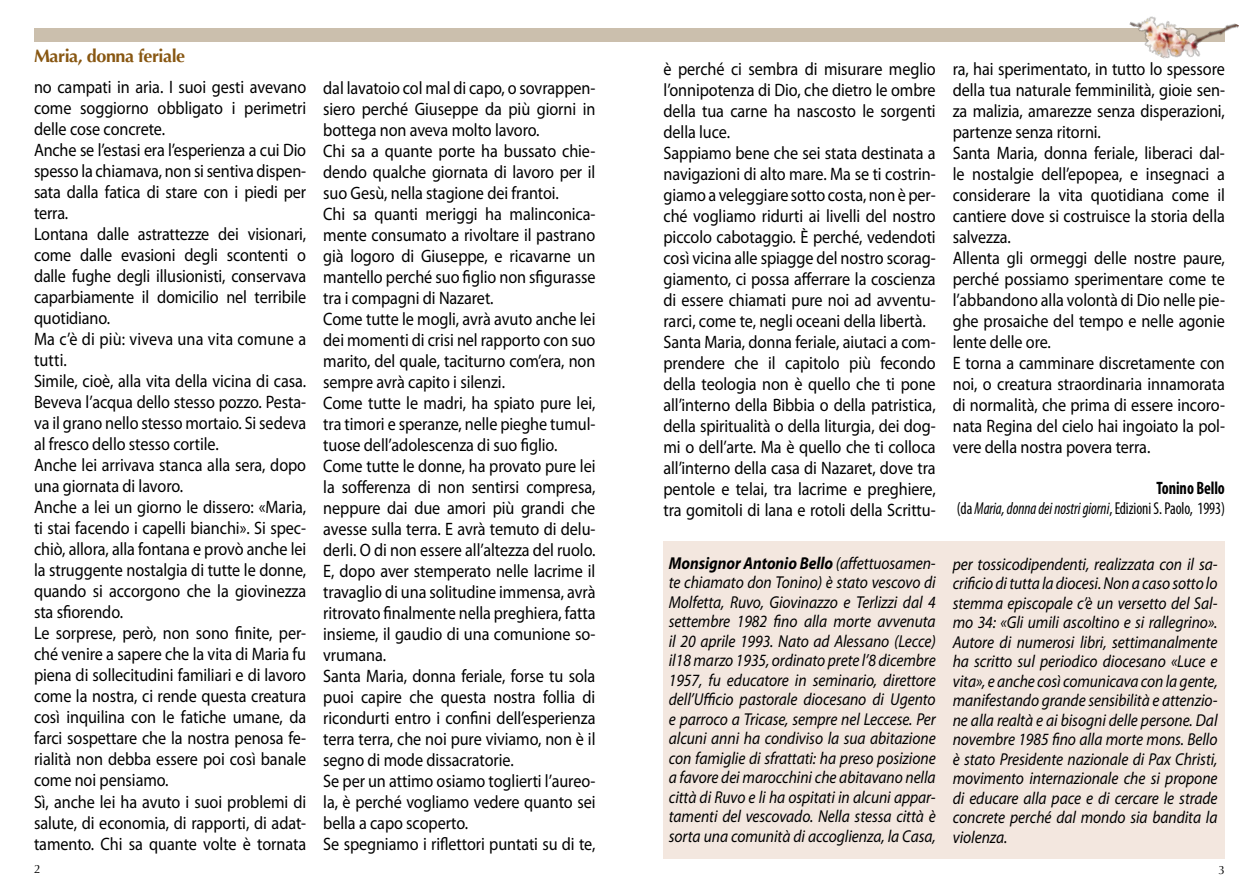
<style>
.page{position:relative;width:1259px;height:893px;background:#fff}
.page>*{position:absolute;margin:0;border:0;box-sizing:border-box;transform-origin:0 0}
.t1{font:18px/21px "Myriad Pro";letter-spacing:-.005em;color:#000;scale:.9 1}
.t2{font:700 18px "Optima";color:#885712}
.t3{font:700 condensed 18px "Myriad Pro";letter-spacing:-.005em;color:#000;scale:.9 1}
.t4{font:italic 17.25px/19.5px "Myriad Pro";letter-spacing:-.005em;color:#000;text-align:justify;scale:.9 1}
.t5{font:italic condensed 17.25px "Myriad Pro";letter-spacing:-.005em;color:#000;scale:.9 1}
.t6{font:12px "Optima";color:#000}
.s1{font-weight:700}
.s2{font-style:normal}
</style>
<div class="page">
<div style="left:34px;top:28px;width:1191px;height:14px;background:#cbbfad"></div>
<img style="left:1129px;top:16px;width:110px;height:43px">
<div style="left:663px;top:541px;width:562px;height:318px;background:#f3e7df"></div>
<p class="t2" style="left:34px;top:46px;width:153px">Maria, donna feriale</p>
<p class="t1" style="left:34px;top:76px;width:304px">no campati in aria. I suoi gesti avevano come soggiorno obbligato i perimetri delle cose concrete.<br>Anche se l’estasi era l’esperienza a cui Dio spesso la chiamava, non si sentiva dispen&shy;sata dalla fatica di stare con i piedi per terra.<br>Lontana dalle astrattezze dei visionari, come dalle evasioni degli scontenti o dalle fughe degli illusionisti, conservava caparbiamente il domicilio nel terribile quotidiano.<br>Ma c’è di più: viveva una vita comune a tutti.<br>Simile, cioè, alla vita della vicina di casa.<br>Beveva l’acqua dello stesso pozzo. Pesta&shy;va il grano nello stesso mortaio. Si sedeva al fresco dello stesso cortile.<br>Anche lei arrivava stanca alla sera, dopo una giornata di lavoro.<br>Anche a lei un giorno le dissero: «Maria, ti stai facendo i capelli bianchi». Si spec&shy;chiò, allora, alla fontana e provò anche lei la struggente nostalgia di tutte le donne, quando si accorgono che la giovinezza sta sfiorendo.<br>Le sorprese, però, non sono finite, per&shy;ché venire a sapere che la vita di Maria fu piena di sollecitudini familiari e di lavoro come la nostra, ci rende questa creatura così inquilina con le fatiche umane, da farci sospettare che la nostra penosa fe&shy;rialità non debba essere poi così banale come noi pensiamo.<br>Sì, anche lei ha avuto i suoi problemi di salute, di economia, di rapporti, di adat&shy;tamento. Chi sa quante volte è tornata</p>
<p class="t1" style="left:323px;top:77px;width:304px">dal lavatoio col mal di capo, o sovrappen&shy;siero perché Giuseppe da più giorni in bottega non aveva molto lavoro.<br>Chi sa a quante porte ha bussato chie&shy;dendo qualche giornata di lavoro per il suo Gesù, nella stagione dei frantoi.<br>Chi sa quanti meriggi ha malinconica&shy;mente consumato a rivoltare il pastrano già logoro di Giuseppe, e ricavarne un mantello perché suo figlio non sfigurasse tra i compagni di Nazaret.<br>Come tutte le mogli, avrà avuto anche lei dei momenti di crisi nel rapporto con suo marito, del quale, taciturno com’era, non sempre avrà capito i silenzi.<br>Come tutte le madri, ha spiato pure lei, tra timori e speranze, nelle pieghe tumul&shy;tuose dell’adolescenza di suo figlio.<br>Come tutte le donne, ha provato pure lei la sofferenza di non sentirsi compresa, neppure dai due amori più grandi che avesse sulla terra. E avrà temuto di delu&shy;derli. O di non essere all’altezza del ruolo.<br>E, dopo aver stemperato nelle lacrime il travaglio di una solitudine immensa, avrà ritrovato finalmente nella preghiera, fatta insieme, il gaudio di una comunione so&shy;vrumana.<br>Santa Maria, donna feriale, forse tu sola puoi capire che questa nostra follia di ricondurti entro i confini dell’esperienza terra terra, che noi pure viviamo, non è il segno di mode dissacratorie.<br>Se per un attimo osiamo toglierti l’aureo&shy;la, è perché vogliamo vedere quanto sei bella a capo scoperto.<br>Se spegniamo i riflettori puntati su di te,</p>
<p class="t1" style="left:663px;top:58px;width:304px">è perché ci sembra di misurare meglio l’onnipotenza di Dio, che dietro le ombre della tua carne ha nascosto le sorgenti della luce.<br>Sappiamo bene che sei stata destinata a navigazioni di alto mare. Ma se ti costrin&shy;giamo a veleggiare sotto costa, non è per&shy;ché vogliamo ridurti ai livelli del nostro piccolo cabotaggio. È perché, vedendoti così vicina alle spiagge del nostro scorag&shy;giamento, ci possa afferrare la coscienza di essere chiamati pure noi ad avventu&shy;rarci, come te, negli oceani della libertà.<br>Santa Maria, donna feriale, aiutaci a com&shy;prendere che il capitolo più fecondo della teologia non è quello che ti pone all’interno della Bibbia o della patristica, della spiritualità o della liturgia, dei dog&shy;mi o dell’arte. Ma è quello che ti colloca all’interno della casa di Nazaret, dove tra pentole e telai, tra lacrime e preghiere, tra gomitoli di lana e rotoli della Scrittu-</p>
<p class="t1" style="left:952px;top:58px;width:304px">ra, hai sperimentato, in tutto lo spessore della tua naturale femminilità, gioie sen&shy;za malizia, amarezze senza disperazioni, partenze senza ritorni.<br>Santa Maria, donna feriale, liberaci dal&shy;le nostalgie dell’epopea, e insegnaci a considerare la vita quotidiana come il cantiere dove si costruisce la storia della salvezza.<br>Allenta gli ormeggi delle nostre paure, perché possiamo sperimentare come te l’abbandono alla volontà di Dio nelle pie&shy;ghe prosaiche del tempo e nelle agonie lente delle ore.<br>E torna a camminare discretamente con noi, o creatura straordinaria innamorata di normalità, che prima di essere incoro&shy;nata Regina del cielo hai ingoiato la pol&shy;vere della nostra povera terra.</p>
<p class="t4" style="left:669px;top:553px;width:298px"><span class="s1">Monsignor Antonio Bello</span> (affettuosamen&shy;te chiamato don Tonino) è stato vescovo di Molfetta, Ruvo, Giovinazzo e Terlizzi dal 4 settembre 1982 fino alla morte avvenuta il 20 aprile 1993. Nato ad Alessano (Lecce) il18 marzo 1935, ordinato prete l’8 dicembre 1957, fu educatore in seminario, direttore dell’Ufficio pastorale diocesano di Ugento e parroco a Tricase, sempre nel Leccese. Per alcuni anni ha condiviso la sua abitazione con famiglie di sfrattati: ha preso posizione a favore dei marocchini che abitavano nella città di Ruvo e li ha ospitati in alcuni appar&shy;tamenti del vescovado. Nella stessa città è sorta una comunità di accoglienza, la Casa,</p>
<p class="t4" style="left:952px;top:554px;width:296px">per tossicodipendenti, realizzata con il sa&shy;crificio di tutta la diocesi. Non a caso sotto lo stemma episcopale c’è un versetto del Sal&shy;mo 34: «Gli umili ascoltino e si rallegrino».<br>Autore di numerosi libri, settimanalmente ha scritto sul periodico diocesano «Luce e vita», e anche così comunicava con la gente, manifestando grande sensibilità e attenzio&shy;ne alla realtà e ai bisogni delle persone. Dal novembre 1985 fino alla morte mons. Bello è stato Presidente nazionale di Pax Christi, movimento internazionale che si propone di educare alla pace e di cercare le strade concrete perché dal mondo sia bandita la violenza.</p>
<p class="t3" style="left:1156px;top:477px;width:78px">Tonino Bello</p>
<p class="t5" style="left:957px;top:497px;width:299px"><span class="s2">(da</span> Maria, donna dei nostri giorni<span class="s2">, Edizioni S. Paolo, 1993)</span></p>
<p class="t6" style="left:34px;top:862px;width:8px">2</p>
<p class="t6" style="left:1218px;top:863px;width:8px">3</p>
</div>
